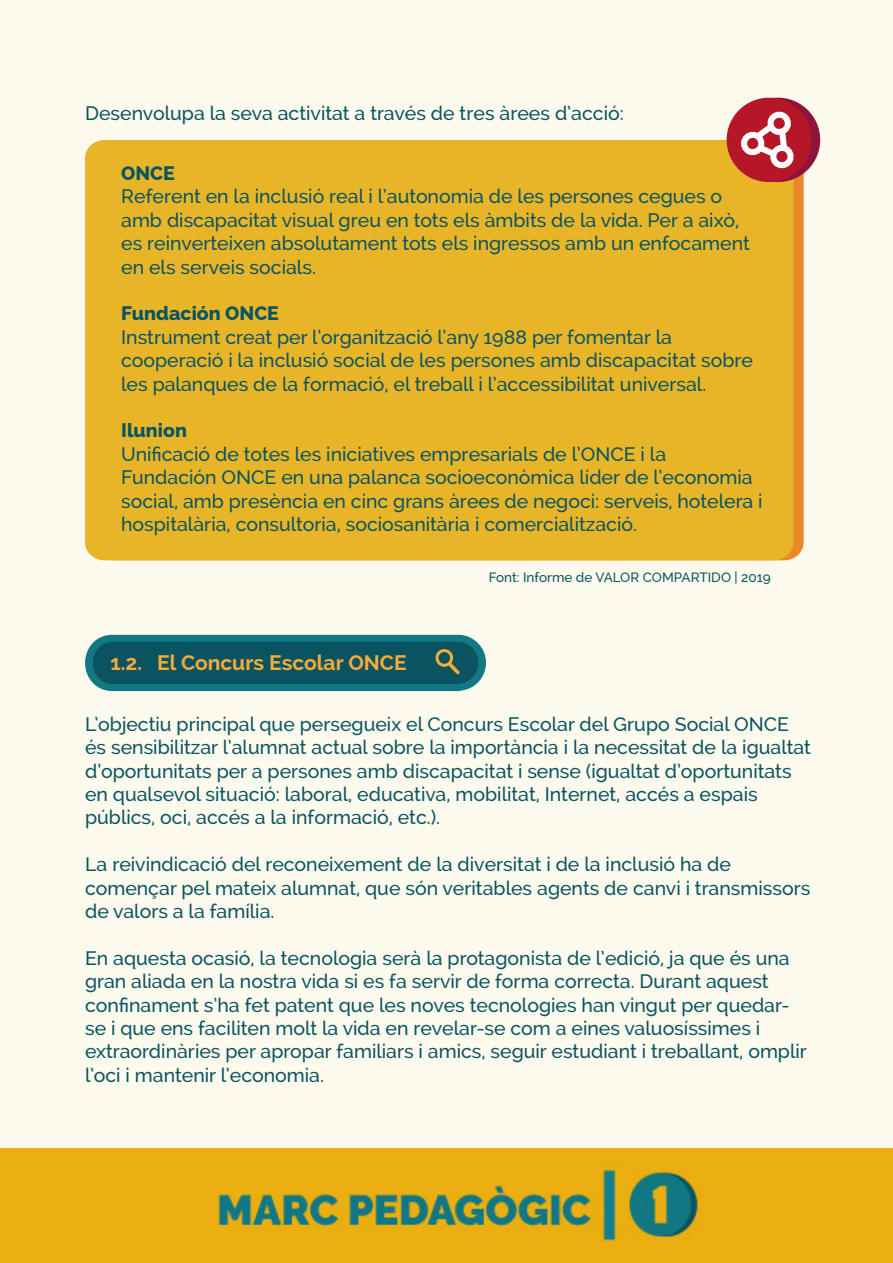
<style>
.page{position:relative;width:893px;height:1263px;background:#fff}
.page>*{position:absolute;margin:0;border:0;box-sizing:border-box;transform-origin:0 0}
.t1{font:700 21px "Raleway";color:#f7ab38}
.t2{font:500 19.5px/23.4px "Raleway";color:#0a5461}
.t3{font:800 19.5px "Raleway";color:#0a5461}
.t4{font:500 13.5px "Raleway";color:#0a5461}
</style>
<div class="page">
<div style="left:0;top:0;width:893px;height:1170px;background:#fcfaed"></div>
<img style="left:0;top:1148px;width:893px;height:115px">
<div style="left:85px;top:140px;width:708px;height:420px;background:#e8b529;border-radius:19px"></div>
<svg style="left:85px;top:635px;width:401px;height:56px;background:#15636d"></svg>
<div style="left:735px;top:98px;width:85px;height:84px;background:#8f143b;border-radius:50%"></div>
<div style="left:727px;top:98px;width:84px;height:84px;background:#b51729;border-radius:50%"></div>
<svg style="left:735px;top:106px;width:65px;height:66px"></svg>
<p class="t2" style="left:85px;top:101px;width:540px">Desenvolupa la seva activitat a través de tres àrees d’acció:</p>
<h4 class="t3" style="left:121px;top:162px;width:55px">ONCE</h4>
<p class="t2" style="left:121px;top:185px;width:630px">Referent en la inclusió real i l’autonomia de les persones cegues o amb discapacitat visual greu en tots els àmbits de la vida. Per a això, es reinverteixen absolutament tots els ingressos amb un enfocament en els serveis socials.</p>
<h4 class="t3" style="left:121px;top:302px;width:159px">Fundación ONCE</h4>
<p class="t2" style="left:121px;top:325px;width:633px">Instrument creat per l’organització l’any 1988 per fomentar la cooperació i la inclusió social de les persones amb discapacitat sobre les palanques de la formació, el treball i l’accessibilitat universal.</p>
<h4 class="t3" style="left:121px;top:419px;width:67px">Ilunion</h4>
<p class="t2" style="left:121px;top:442px;width:643px">Unificació de totes les iniciatives empresarials de l’ONCE i la Fundación ONCE en una palanca socioeconòmica líder de l’economia social, amb presència en cinc grans àrees de negoci: serveis, hotelera i hospitalària, consultoria, sociosanitària i comercialització.</p>
<p class="t4" style="left:489px;top:569px;width:283px">Font: Informe de VALOR COMPARTIDO | 2019</p>
<h3 class="t1" style="left:111px;top:651px;width:298px">1.2. El Concurs Escolar ONCE</h3>
<p class="t2" style="left:85px;top:712px;width:727px">L’objectiu principal que persegueix el Concurs Escolar del Grupo Social ONCE és sensibilitzar l’alumnat actual sobre la importància i la necessitat de la igualtat d’oportunitats per a persones amb discapacitat i sense (igualtat d’oportunitats en qualsevol situació: laboral, educativa, mobilitat, Internet, accés a espais públics, oci, accés a la informació, etc.).</p>
<p class="t2" style="left:85px;top:852px;width:727px">La reivindicació del reconeixement de la diversitat i de la inclusió ha de començar pel mateix alumnat, que són veritables agents de canvi i transmissors de valors a la família.</p>
<p class="t2" style="left:85px;top:946px;width:723px">En aquesta ocasió, la tecnologia serà la protagonista de l’edició, ja que és una gran aliada en la nostra vida si es fa servir de forma correcta. Durant aquest confinament s’ha fet patent que les noves tecnologies han vingut per quedar&shy;se i que ens faciliten molt la vida en revelar-se com a eines valuosíssimes i extraordinàries per apropar familiars i amics, seguir estudiant i treballant, omplir l’oci i mantenir l’economia.</p>
</div>
